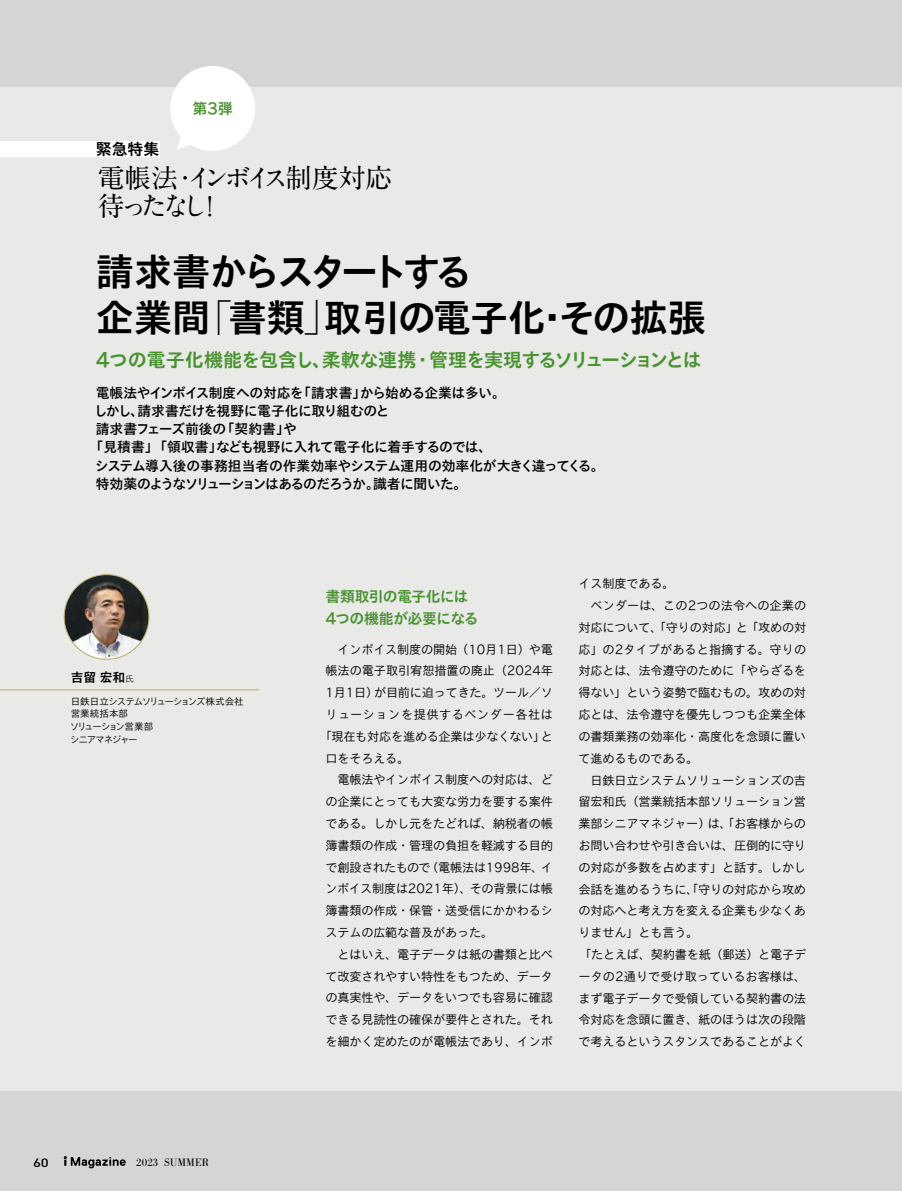
<style>
.page{position:relative;width:902px;height:1191px;background:#fff}
.page>*{position:absolute;margin:0;border:0;box-sizing:border-box;transform-origin:0 0}
.t1{font:38.25px/46.8px "TB Go Std B";letter-spacing:-.03em;color:#000}
.t2{font:700 26.85px/28.5px "A1 Mincho Std";letter-spacing:-.175em;color:#000}
.t3{font:19.2px "TB Go Std B";letter-spacing:-.055em;color:#48922f}
.t4{font:15.9px "TB Go Std B";color:#000}
.t5{font:14.85px/21.8px "TB Go Std B";letter-spacing:-.045em;color:#48922f}
.t6{font:13.8px "TB Go Std DB";letter-spacing:-.035em;color:#000}
.t7{font:13.8px "TB Go Std DB";letter-spacing:-.015em;color:#000}
.t8{font:13.8px "TB Go Std DB";letter-spacing:-.095em;color:#000}
.t9{font:12.75px "TB Go Std B";color:#000}
.t10{font:12.15px/21.8px "TB Go Std L";letter-spacing:-.02em;color:#000}
.t11{font:12.15px "TB Go Std L";letter-spacing:.04em;color:#000}
.t12{font:500 11.85px "DIN";color:#000;scale:1.25 1}
.t13{font:10.65px "Bodoni BE";letter-spacing:.02em;color:#000}
.t14{font:9.6px/12.8px "TB Go Std L";letter-spacing:-.11em;color:#000}
.s1{font-family:"Ryumin Pr 6";font-weight:300}
.s2{font-family:"TB Go Std SL";font-size:9px}
</style>
<div class="page">
<div style="left:0;top:0;width:901px;height:1191px;background:#d6d5d4"></div>
<svg style="left:64px;top:1156px;width:62px;height:12px"></svg>
<div style="left:0;top:87px;width:901px;height:1004px;background:#e9e9e8"></div>
<hr style="left:0;top:689px;width:259px;height:1px;background:#b9ac67">
<img style="left:64px;top:574px;width:85px;height:85px;border-radius:42px">
<div style="left:0;top:141px;width:159px;height:16px;background:#fff"></div>
<div style="left:170px;top:66px;width:85px;height:85px;background:#fff;border-radius:50%"></div>
<svg style="left:177px;top:132px;width:17px;height:17px"></svg>
<p class="t5" style="left:192px;top:98px;width:42px">第3弾</p>
<h3 class="t4" style="left:96px;top:136px;width:65px">緊急特集</h3>
<h2 class="t2" style="left:98px;top:159px;width:296px">電帳法・インボイス制度対応待ったなし！</h2>
<h1 class="t1" style="left:96px;top:248px;width:611px">請求書からスタートする<br>企業間<span class="s1">「</span>書類<span class="s1">」</span>取引の電子化・その拡張</h1>
<h3 class="t3" style="left:96px;top:343px;width:607px">4つの電子化機能を包含し、柔軟な連携・管理を実現するソリューションとは</h3>
<p class="t6" style="left:96px;top:381px;width:411px">電帳法やインボイス制度への対応を「請求書」から始める企業は多い。</p>
<p class="t6" style="left:94px;top:399px;width:297px">しかし、請求書だけを視野に電子化に取り組むのと</p>
<p class="t7" style="left:96px;top:417px;width:203px">請求書フェーズ前後の「契約書」や</p>
<p class="t6" style="left:90px;top:435px;width:404px">「見積書」「領収書」なども視野に入れて電子化に着手するのでは、</p>
<p class="t7" style="left:95px;top:453px;width:511px">システム導入後の事務担当者の作業効率やシステム運用の効率化が大きく違ってくる。</p>
<p class="t8" style="left:96px;top:471px;width:373px">特効薬のようなソリューションはあるのだろうか。識者に聞いた。</p>
<p class="t9" style="left:71px;top:666px;width:65px">吉留 宏和<span class="s2">氏</span></p>
<p class="t14" style="left:70px;top:694px;width:176px">日鉄日立システムソリューションズ株式会社営業統括本部<br>ソリューション営業部<br>シニアマネジャー</p>
<p class="t12" style="left:33px;top:1154px;width:14px">60</p>
<p class="t13" style="left:136px;top:1156px;width:74px">2023 SUMMER</p>
<p class="t5" style="left:325px;top:586px;width:155px">書類取引の電子化には<br>4つの機能が必要になる</p>
<p class="t10" style="left:325px;top:637px;width:229px">　インボイス制度の開始（10月1日）や電</p>
<p class="t10" style="left:325px;top:659px;width:229px">帳法の電子取引宥恕措置の廃止（2024年</p>
<p class="t10" style="left:325px;top:681px;width:229px">1月1日）が目前に迫ってきた。ツール／ソ</p>
<p class="t11" style="left:325px;top:704px;width:229px">リューションを提供するベンダー各社は</p>
<p class="t10" style="left:319px;top:724px;width:235px">「現在も対応を進める企業は少なくない」と</p>
<p class="t10" style="left:325px;top:746px;width:86px">口をそろえる。</p>
<p class="t10" style="left:325px;top:768px;width:229px">　電帳法やインボイス制度への対応は、ど</p>
<p class="t10" style="left:325px;top:790px;width:229px">の企業にとっても大変な労力を要する案件</p>
<p class="t10" style="left:325px;top:812px;width:229px">である。しかし元をたどれば、納税者の帳</p>
<p class="t10" style="left:325px;top:833px;width:229px">簿書類の作成・管理の負担を軽減する目的</p>
<p class="t10" style="left:325px;top:855px;width:229px">で創設されたもので（電帳法は1998年、イ</p>
<p class="t10" style="left:325px;top:877px;width:229px">ンボイス制度は2021年）、その背景には帳</p>
<p class="t10" style="left:325px;top:899px;width:229px">簿書類の作成・保管・送受信にかかわるシ</p>
<p class="t10" style="left:325px;top:921px;width:169px">ステムの広範な普及があった。</p>
<p class="t10" style="left:325px;top:942px;width:229px">　とはいえ、電子データは紙の書類と比べ</p>
<p class="t10" style="left:325px;top:964px;width:229px">て改変されやすい特性をもつため、データ</p>
<p class="t10" style="left:325px;top:986px;width:229px">の真実性や、データをいつでも容易に確認</p>
<p class="t10" style="left:325px;top:1008px;width:229px">できる見読性の確保が要件とされた。それ</p>
<p class="t10" style="left:325px;top:1030px;width:229px">を細かく定めたのが電帳法であり、インボ</p>
<p class="t10" style="left:578px;top:572px;width:229px">イス制度である。<br>　ベンダーは、この2つの法令への企業の対応について、「守りの対応」と「攻めの対応」の2タイプがあると指摘する。守りの対応とは、法令遵守のために「やらざるを得ない」という姿勢で臨むもの。攻めの対応とは、法令遵守を優先しつつも企業全体の書類業務の効率化・高度化を念頭に置いて進めるものである。<br>　日鉄日立システムソリューションズの吉留宏和氏（営業統括本部ソリューション営業部シニアマネジャー）は、「お客様からのお問い合わせや引き合いは、圧倒的に守りの対応が多数を占めます」と話す。しかし会話を進めるうちに、「守りの対応から攻めの対応へと考え方を変える企業も少なくありません」とも言う。<br>「たとえば、契約書を紙（郵送）と電子データの2通りで受け取っているお客様は、まず電子データで受領している契約書の法令対応を念頭に置き、紙のほうは次の段階で考えるというスタンスであることがよく</p>
</div>
